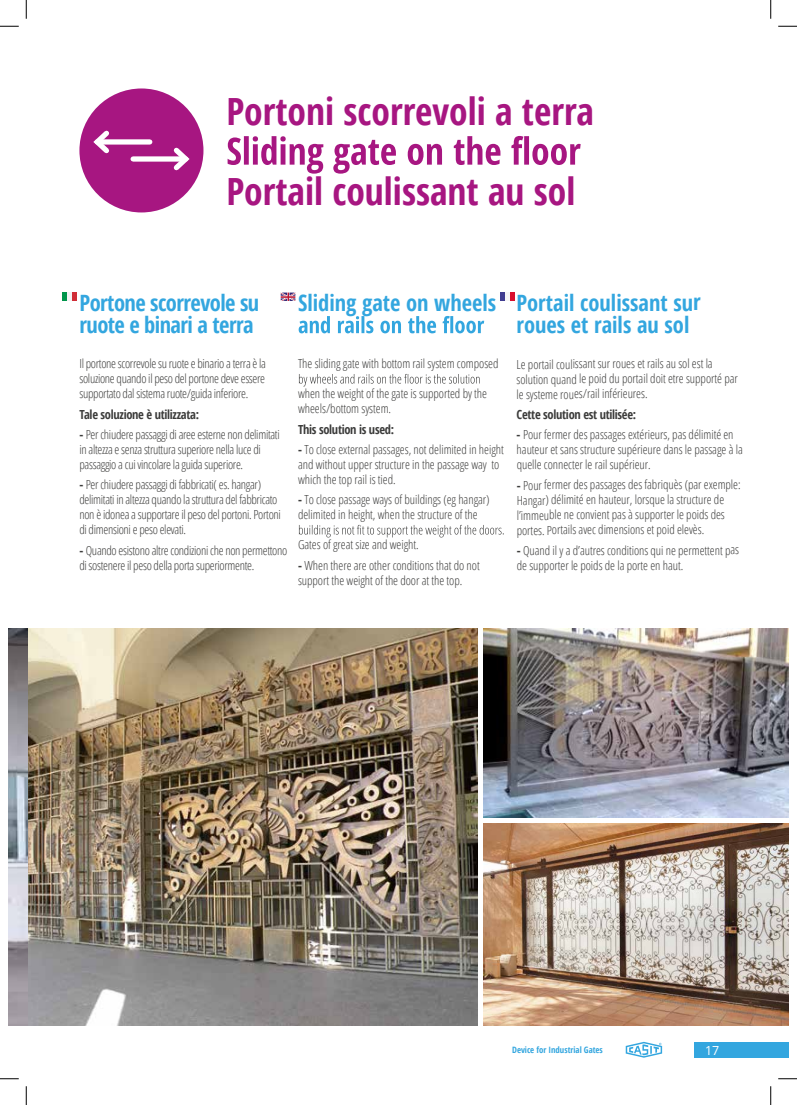
<style>
.page{position:relative;width:797px;height:1105px;background:#fff}
.page>*{position:absolute;margin:0;border:0;box-sizing:border-box;transform-origin:0 0}
.t1{font:700 condensed 37.5px/80px "Open Sans";color:#a71681}
.t2{font:700 condensed 22.5px/22.5px "Open Sans";color:#33a6df}
.t3{font:700 condensed 22.5px/22.5px "Open Sans";letter-spacing:-.025em;color:#33a6df}
.t4{font:300 condensed 12.5px/15px "Open Sans";letter-spacing:-.005em;color:#3c3c3b}
.t5{font:300 condensed 12.5px/15px "Open Sans";letter-spacing:-.025em;color:#3c3c3b}
.t6{font:700 condensed 12.5px "Open Sans";letter-spacing:-.025em;color:#3c3c3b}
.t7{font:12.5px "Open Sans";color:#fff}
.t8{font:700 condensed 8.75px "Open Sans";color:#33a6df}
.s1{font-weight:700}
.s2{font-size:11.25px}
</style>
<div class="page">
<div style="left:694px;top:1042px;width:94px;height:16px;background:#33a6df"></div>
<svg style="left:625px;top:1042px;width:37px;height:16px"></svg>
<svg style="left:299px;top:316px;width:185px;height:17px"></svg>
<svg style="left:299px;top:374px;width:180px;height:12px"></svg>
<svg style="left:299px;top:525px;width:204px;height:12px"></svg>
<img style="left:484px;top:629px;width:304px;height:188px">
<img style="left:484px;top:823px;width:304px;height:202px">
<div style="left:500px;top:293px;width:5px;height:8px;background:#403c90"></div>
<div style="left:505px;top:293px;width:5px;height:8px;background:#f6f5f6"></div>
<div style="left:510px;top:293px;width:5px;height:8px;background:#d9102e"></div>
<div style="left:62px;top:293px;width:5px;height:8px;background:#00954b"></div>
<div style="left:67px;top:293px;width:5px;height:8px;background:#f3f3f4"></div>
<div style="left:72px;top:293px;width:5px;height:8px;background:#d02d37"></div>
<svg style="left:281px;top:293px;width:14px;height:8px"></svg>
<img style="left:9px;top:629px;width:468px;height:397px">
<div style="left:79px;top:88px;width:124px;height:124px;background:#a71681;border-radius:50%"></div>
<div style="left:97px;top:139px;width:53px;height:6px;background:#fff"></div>
<svg style="left:93px;top:130px;width:21px;height:24px"></svg>
<div style="left:133px;top:156px;width:53px;height:6px;background:#fff"></div>
<svg style="left:169px;top:147px;width:21px;height:24px"></svg>
<svg style="left:227px;top:136px;width:353px;height:38px"></svg>
<svg style="left:0;top:25px;width:19px;height:2px"></svg>
<svg style="left:778px;top:25px;width:19px;height:2px"></svg>
<svg style="left:0;top:1078px;width:19px;height:1px"></svg>
<svg style="left:778px;top:1078px;width:19px;height:1px"></svg>
<svg style="left:25px;top:0;width:2px;height:19px"></svg>
<svg style="left:25px;top:1086px;width:2px;height:19px"></svg>
<svg style="left:770px;top:0;width:1px;height:19px"></svg>
<svg style="left:770px;top:1086px;width:1px;height:19px"></svg>
<h1 class="t1" style="left:226px;top:70px;width:369px">Portoni scorrevoli a terra<br>Portail coulissant au sol</h1>
<h2 class="t3" style="left:79px;top:291px;width:181px">Portone scorrevole su ruote e binari a terra</h2>
<p class="t4" style="left:79px;top:356px;width:188px;text-align:justify">Il portone scorrevole su ruote e binario a terra è la soluzione quando il peso del portone deve essere supportato dal sistema ruote/guida inferiore.</p>
<p class="t6" style="left:79px;top:405px;width:121px">Tale soluzione è utilizzata:</p>
<p class="t5" style="left:79px;top:427px;width:202px"><span class="s1">-</span> Per chiudere passaggi di aree esterne non delimitati in altezza e senza struttura superiore nella luce di passaggio a cui vincolare la guida superiore.</p>
<p class="t5" style="left:79px;top:477px;width:203px"><span class="s1">-</span> Per chiudere passaggi di fabbricati( es. hangar) delimitati in altezza quando la struttura del fabbricato non è idonea a supportare il peso del portoni. Portoni di dimensioni e peso elevati.</p>
<p class="t5" style="left:79px;top:542px;width:209px"><span class="s1">-</span> Quando esistono altre condizioni che non permettono di sostenere il peso della porta superiormente.</p>
<h2 class="t2" style="left:298px;top:291px;width:200px">Sliding gate on wheels</h2>
<p class="t4" style="left:298px;top:356px;width:202px">The sliding gate with bottom rail system composed</p>
<p class="t4" style="left:298px;top:386px;width:191px">when the weight of the gate is supported by the wheels/bottom system.</p>
<p class="t6" style="left:298px;top:420px;width:98px">This solution is used:</p>
<p class="t4" style="left:298px;top:442px;width:207px"><span class="s1">-</span> To close external passages, not delimited in height and without upper structure in the passage way to which the top rail is tied.</p>
<p class="t4" style="left:298px;top:492px;width:193px"><span class="s1">-</span> To close passage ways of buildings (eg hangar) delimited in height, when the structure of the</p>
<p class="t4" style="left:298px;top:537px;width:122px">Gates of great size and weight.</p>
<p class="t4" style="left:298px;top:557px;width:183px"><span class="s1">-</span> When there are other conditions that do not support the weight of the door at the top.</p>
<h2 class="t2" style="left:516px;top:291px;width:186px">Portail coulissant sur roues et rails au sol</h2>
<p class="t4" style="left:516px;top:356px;width:223px">Le portail coulissant sur roues et rails au sol est la solution quand le poid du portail doit etre supporté par le systeme roues/rail inférieures.</p>
<p class="t6" style="left:516px;top:405px;width:121px">Cette solution est utilisée:</p>
<p class="t4" style="left:516px;top:427px;width:228px"><span class="s1">-</span> Pour fermer des passages extérieurs, pas délimité en hauteur et sans structure supérieure dans le passage à la quelle connecter le rail supérieur.</p>
<p class="t4" style="left:516px;top:477px;width:225px"><span class="s1">-</span> Pour fermer des passages des fabriquès (par exemple:<br>Hangar) délimité en hauteur, lorsque la structure de l’immeuble ne convient pas à supporter le poids des portes. Portails avec dimensions et poid elevès.</p>
<p class="t4" style="left:517px;top:542px;width:224px"><span class="s1">-</span> Quand il y a d’autres conditions qui ne permettent pas de supporter le poids de la porte en haut.</p>
<p class="t8" style="left:512px;top:1044px;width:92px">Device for Industrial Gates</p>
<p class="t7" style="left:705px;top:1041px;width:20px">17<span class="s2">17</span></p>
</div>
